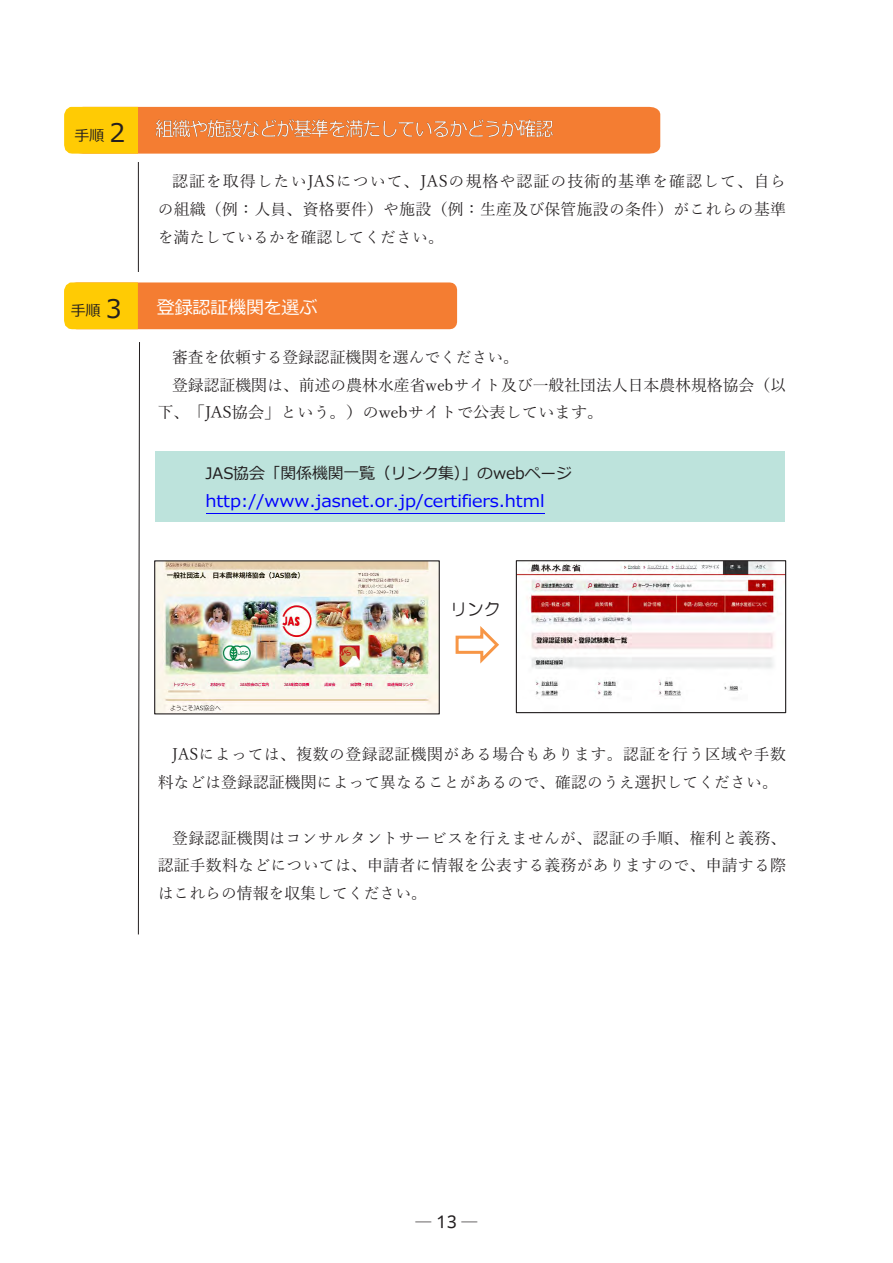
<style>
.page{position:relative;width:893px;height:1263px;background:#fff}
.page>*{position:absolute;margin:0;border:0;box-sizing:border-box;transform-origin:0 0}
.t1{font:18px "Meiryo";letter-spacing:-.01em;color:#fff}
.t2{font:16.5px "Meiryo";letter-spacing:-.005em;color:#00f;scale:1.09 1}
.t3{font:16.5px "HG Maru Gothic MPRO";color:#231f20}
.t4{font:15.9px/27.6px "Yu Mincho";color:#231f20;text-align:justify}
.t5{font:15.9px "Meiryo";color:#231f20}
.t6{font:15.9px "PUD Shin Go Pr 6 N";color:#231f20}
.t7{font:15px "Meiryo";color:#231f20}
.s1{font-size:25.5px}
</style>
<div class="page">
<hr style="left:138px;top:162px;width:1px;height:110px;background:#231f20">
<svg style="left:138px;top:342px;width:2px;height:593px"></svg>
<img style="left:156px;top:562px;width:282px;height:150px">
<div style="left:154px;top:560px;width:286px;height:154px;border:1px solid #231f20"></div>
<img style="left:518px;top:562px;width:266px;height:135px">
<div style="left:516px;top:560px;width:270px;height:153px;border:1px solid #231f20"></div>
<svg style="left:455px;top:626px;width:44px;height:38px"></svg>
<svg style="left:64px;top:282px;width:393px;height:47px;background:#f58a2e"></svg>
<div style="left:71px;top:293px;width:53px;height:29px;background:#ffcb04"></div>
<div style="left:157px;top:297px;width:166px;height:21px;background:#f47d32"></div>
<div style="left:155px;top:451px;width:629px;height:71px;background:#bde3dc"></div>
<hr style="left:206px;top:513px;width:338px;height:1px;background:#00f">
<svg style="left:64px;top:107px;width:596px;height:47px;background:#f58830"></svg>
<img style="left:75px;top:118px;width:81px;height:29px">
<div style="left:156px;top:118px;width:488px;height:24px;background:#f47d32"></div>
<img style="left:156px;top:119px;width:417px;height:22px">
<p class="t7" style="left:75px;top:125px;width:52px">手順 <span class="s1">2</span></p>
<p class="t4" style="left:158px;top:166px;width:630px;text-indent:14px">認証を取得したいJASについて、JASの規格や認証の技術的基準を確認して、自らの組織（例：人員、資格要件）や施設（例：生産及び保管施設の条件）がこれらの基準を満たしているかを確認してください。</p>
<p class="t7" style="left:71px;top:301px;width:52px">手順 <span class="s1">3</span></p>
<p class="t1" style="left:157px;top:295px;width:162px">登録認証機関を選ぶ</p>
<p class="t4" style="left:172px;top:342px;width:348px">審査を依頼する登録認証機関を選んでください。</p>
<p class="t4" style="left:172px;top:369px;width:616px">登録認証機関は、前述の農林水産省webサイト及び一般社団法人日本農林規格協会（以</p>
<p class="t4" style="left:158px;top:397px;width:448px">下、「JAS協会」という。）のwebサイトで公表しています。</p>
<p class="t5" style="left:206px;top:462px;width:368px">JAS協会「関係機関一覧（リンク集）」のwebページ</p>
<p class="t2" style="left:206px;top:489px;width:313px">http://www.jasnet.or.jp/certifiers.html</p>
<p class="t3" style="left:451px;top:601px;width:51px">リンク</p>
<p class="t4" style="left:158px;top:739px;width:630px;text-indent:15px">JASによっては、複数の登録認証機関がある場合もあります。認証を行う区域や手数料などは登録認証機関によって異なることがあるので、確認のうえ選択してください。</p>
<p class="t4" style="left:158px;top:822px;width:630px;text-indent:15px">登録認証機関はコンサルタントサービスを行えませんが、認証の手順、権利と義務、認証手数料などについては、申請者に情報を公表する義務がありますので、申請する際はこれらの情報を収集してください。</p>
<p class="t6" style="left:415px;top:1213px;width:64px">─ 13 ─</p>
</div>
